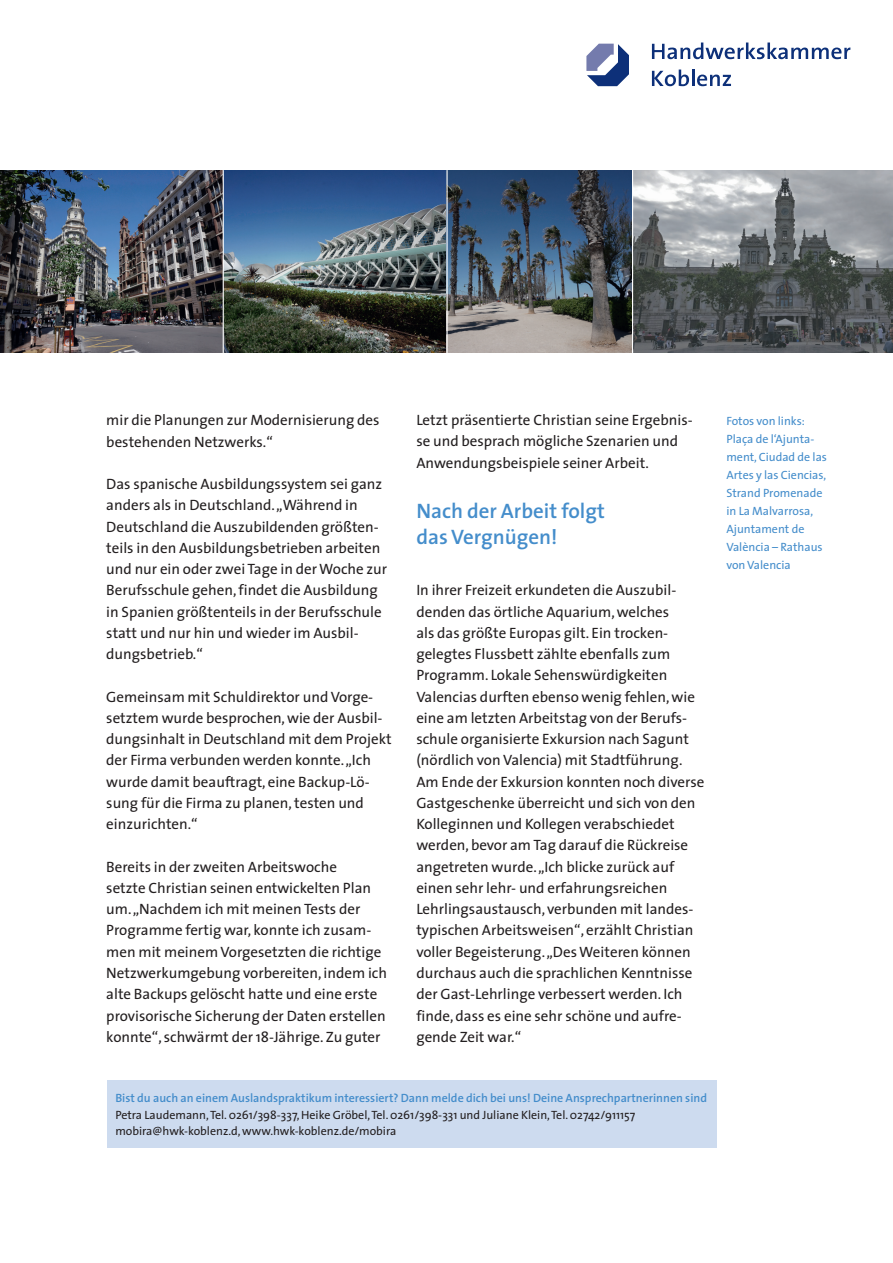
<style>
.page{position:relative;width:893px;height:1263px;background:#fff}
.page>*{position:absolute;margin:0;border:0;box-sizing:border-box;transform-origin:0 0}
.t1{font:600 21px/25.2px "The Sans";color:#448dcb}
.t2{font:15px/21.3px "The Sans";color:#231f20}
.t3{font:12px/16.5px "The Sans";color:#231f20}
.t4{font:12px/18px "The Sans";color:#448dcb}
.t5{font:600 12px "The Sans";color:#448dcb}
</style>
<div class="page">
<div style="left:107px;top:1080px;width:609px;height:68px;background:#cddbef"></div>
<img style="left:0;top:170px;width:893px;height:183px">
<hr style="left:223px;top:170px;width:1px;height:183px;background:#fff">
<hr style="left:446px;top:170px;width:2px;height:183px;background:#fff">
<hr style="left:632px;top:170px;width:1px;height:183px;background:#fff">
<svg style="left:652px;top:43px;width:198px;height:16px"></svg>
<svg style="left:652px;top:70px;width:79px;height:16px"></svg>
<svg style="left:586px;top:44px;width:43px;height:42px"></svg>
<p class="t2" style="left:106px;top:410px;width:275px">mir die Planungen zur Modernisierung des bestehenden Netzwerks.“</p>
<p class="t2" style="left:106px;top:473px;width:282px">Das spanische Ausbildungssystem sei ganz anders als in Deutschland. „Während in Deutschland die Auszubildenden größten&shy;teils in den Ausbildungsbetrieben arbeiten und nur ein oder zwei Tage in der Woche zur Berufsschule gehen, findet die Ausbildung in Spanien größtenteils in der Berufsschule statt und nur hin und wieder im Ausbil&shy;dungsbetrieb.“</p>
<p class="t2" style="left:106px;top:686px;width:287px">Gemeinsam mit Schuldirektor und Vorge&shy;setztem wurde besprochen, wie der Ausbil&shy;dungsinhalt in Deutschland mit dem Projekt der Firma verbunden werden konnte. „Ich wurde damit beauftragt, eine Backup-Lö&shy;sung für die Firma zu planen, testen und einzurichten.“</p>
<p class="t2" style="left:106px;top:856px;width:282px">Bereits in der zweiten Arbeitswoche<br>setzte Christian seinen entwickelten Plan um. „Nachdem ich mit meinen Tests der Programme fertig war, konnte ich zusam&shy;men mit meinem Vorgesetzten die richtige Netzwerkumgebung vorbereiten, indem ich alte Backups gelöscht hatte und eine erste provisorische Sicherung der Daten erstellen konnte“, schwärmt der 18-Jährige. Zu guter</p>
<p class="t2" style="left:416px;top:410px;width:278px">Letzt präsentierte Christian seine Ergebnis&shy;se und besprach mögliche Szenarien und<br>Anwendungsbeispiele seiner Arbeit.</p>
<h1 class="t1" style="left:416px;top:499px;width:190px">Nach der Arbeit folgt das Vergnügen!</h1>
<p class="t2" style="left:416px;top:580px;width:290px">In ihrer Freizeit erkundeten die Auszubil&shy;denden das örtliche Aquarium, welches<br>als das größte Europas gilt. Ein trocken&shy;gelegtes Flussbett zählte ebenfalls zum Programm. Lokale Sehenswürdigkeiten Valencias durften ebenso wenig fehlen, wie eine am letzten Arbeitstag von der Berufs&shy;schule organisierte Exkursion nach Sagunt (nördlich von Valencia) mit Stadtführung.<br>Am Ende der Exkursion konnten noch diverse Gastgeschenke überreicht und sich von den Kolleginnen und Kollegen verabschiedet werden, bevor am Tag darauf die Rückreise angetreten wurde. „Ich blicke zurück auf einen sehr lehr- und erfahrungsreichen Lehrlingsaustausch, verbunden mit landes&shy;typischen Arbeitsweisen“, erzählt Christian voller Begeisterung. „Des Weiteren können durchaus auch die sprachlichen Kenntnisse der Gast-Lehrlinge verbessert werden. Ich finde, dass es eine sehr schöne und aufre&shy;gende Zeit war.“</p>
<p class="t5" style="left:115px;top:1090px;width:593px">Bist du auch an einem Auslandspraktikum interessiert? Dann melde dich bei uns! Deine Ansprechpartnerinnen sind</p>
<p class="t3" style="left:115px;top:1107px;width:522px">Petra Laudemann, Tel. 0261/398-337, Heike Gröbel, Tel. 0261/398-331 und Juliane Klein, Tel. 02742/911157 mobira@hwk-koblenz.d, www.hwk-koblenz.de/mobira</p>
<p class="t4" style="left:726px;top:412px;width:102px">Fotos von links:<br>Plaça de l‘Ajunta&shy;ment, Ciudad de las<br>Artes y las Ciencias,<br>Strand Promenade in La Malvarrosa,<br>Ajuntament de<br>València – Rathaus von Valencia</p>
</div>
